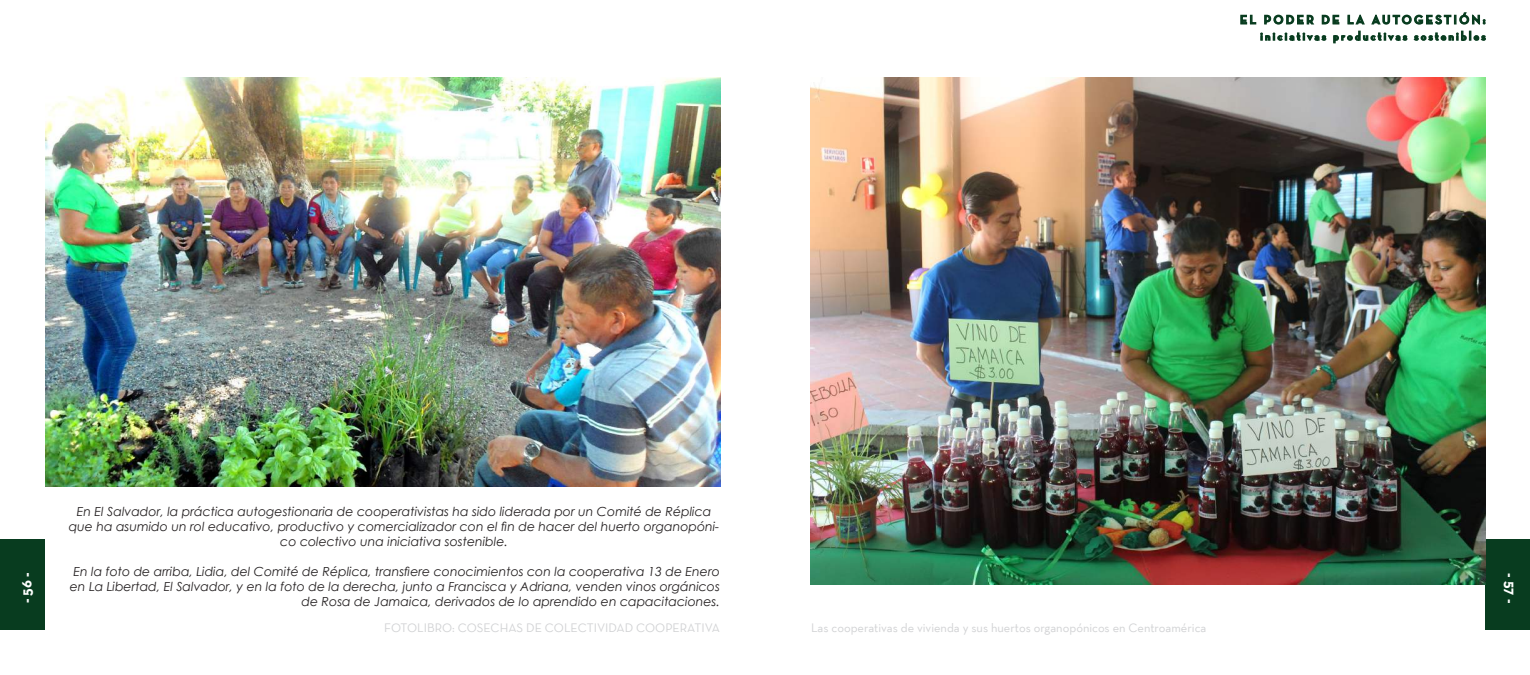
<style>
.page{position:relative;width:1530px;height:675px;background:#fff}
.page>*{position:absolute;margin:0;border:0;box-sizing:border-box;transform-origin:0 0}
.t1{font:700 15px "Neutra Text";color:#fff}
.t2{font:italic 12.5px/15px "Century Gothic";color:#231f20;text-align:center}
.t3{font:12.5px "Neutra Text";color:#d1d2d4}
</style>
<div class="page">
<div style="left:0;top:539px;width:45px;height:91px;background:#083c1f"></div>
<svg style="left:1240px;top:12px;width:246px;height:32px"></svg>
<div style="left:1485px;top:540px;width:45px;height:90px;background:#083c1f"></div>
<img style="left:46px;top:77px;width:674px;height:410px">
<img style="left:811px;top:78px;width:675px;height:507px">
<p class="t2" style="left:69px;top:504px;width:652px">En El Salvador, la práctica autogestionaria de cooperativistas ha sido liderada por un Comité de Réplica que ha asumido un rol educativo, productivo y comercializador con el fin de hacer del huerto organopóni&shy;co colectivo una iniciativa sostenible.</p>
<p class="t2" style="left:70px;top:564px;width:652px;text-align:right">En la foto de arriba, Lidia, del Comité de Réplica, transfiere conocimientos con la cooperativa 13 de Enero en La Libertad, El Salvador, y en la foto de la derecha, junto a Francisca y Adriana, venden vinos orgánicos de Rosa de Jamaica, derivados de lo aprendido en capacitaciones.</p>
<p class="t1" style="left:17px;top:603px;width:33px;rotate:-90deg">- 56 -</p>
<p class="t1" style="left:1520px;top:573px;width:32px;rotate:90deg">- 57 -</p>
<p class="t3" style="left:384px;top:621px;width:337px">FOTOLIBRO: COSECHAS DE COLECTIVIDAD COOPERATIVA</p>
<p class="t3" style="left:811px;top:621px;width:397px">Las cooperativas de vivienda y sus huertos organopónicos en Centroamérica</p>
</div>
